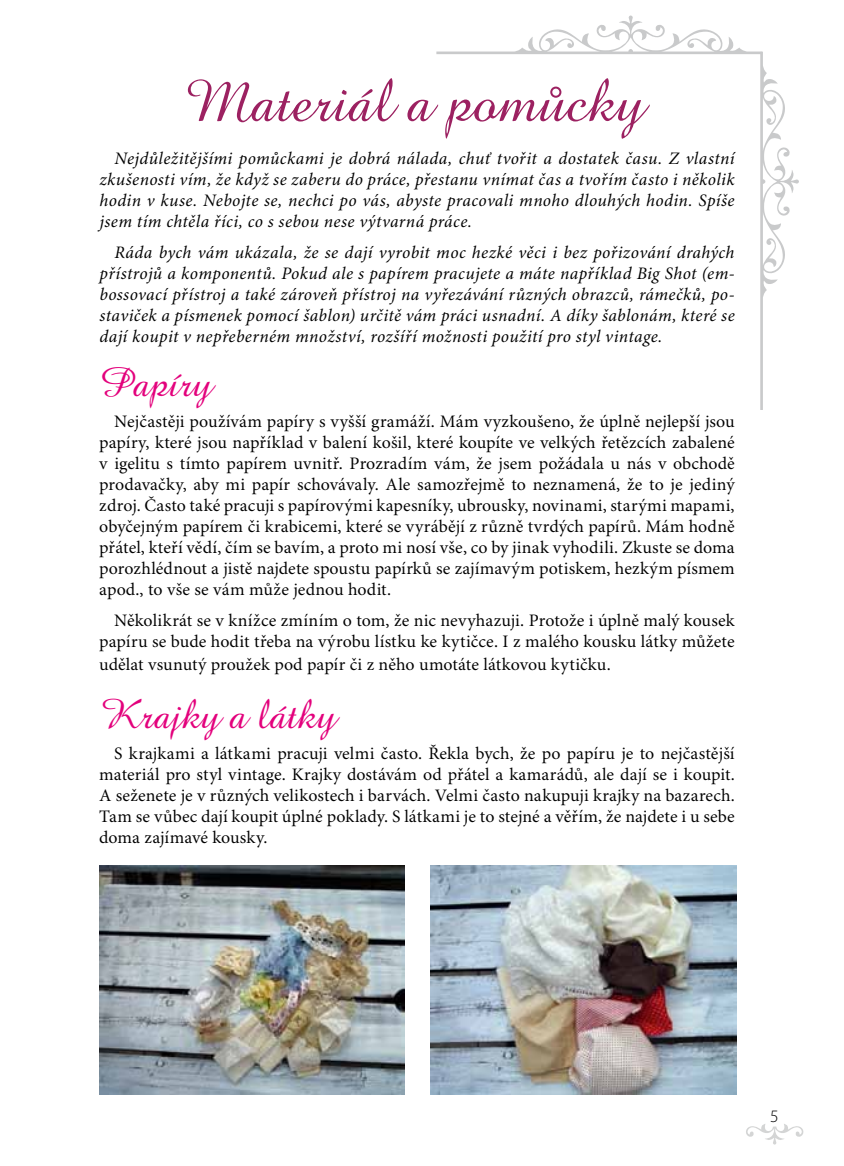
<style>
.page{position:relative;width:844px;height:1166px;background:#fff}
.page>*{position:absolute;margin:0;border:0;box-sizing:border-box;transform-origin:0 0}
.t1{font:61.25px "Amazone BTCE";color:#9c2161}
.t2{font:42px "Amazone BTCE";color:#e3007c}
.t3{font:17.5px/21px "Minion Pro";letter-spacing:.005em;color:#000;text-align:justify}
.t4{font:italic 17.5px/21px "Minion Pro";letter-spacing:.015em;color:#000;text-align:justify}
.t5{font:300 17.5px "Myriad Pro";color:#000}
</style>
<div class="page">
<svg style="left:746px;top:1124px;width:57px;height:20px"></svg>
<svg style="left:436px;top:15px;width:362px;height:395px"></svg>
<img style="left:430px;top:865px;width:305px;height:229px">
<img style="left:99px;top:865px;width:305px;height:229px">
<h1 class="t1" style="left:184px;top:65px;width:461px">Materiál a pomůcky</h1>
<p class="t4" style="left:99px;top:148px;width:636px;text-indent:15px">Nejdůležitějšími pomůckami je dobrá nálada, chuť tvořit a dostatek času. Z vlastní zkušenosti vím, že když se zaberu do práce, přestanu vnímat čas a tvořím často i několik hodin v kuse. Nebojte se, nechci po vás, abyste pracovali mnoho dlouhých hodin. Spíše jsem tím chtěla říci, co s sebou nese výtvarná práce.</p>
<p class="t4" style="left:99px;top:242px;width:636px;text-indent:15px">Ráda bych vám ukázala, že se dají vyrobit moc hezké věci i bez pořizování drahých přístrojů a komponentů. Pokud ale s papírem pracujete a máte například Big Shot (em&shy;bossovací přístroj a také zároveň přístroj na vyřezávání různých obrazců, rámečků, po&shy;staviček a písmenek pomocí šablon) určitě vám práci usnadní. A díky šablonám, které se dají koupit v nepřeberném množství, rozšíří možnosti použití pro styl vintage.</p>
<h2 class="t2" style="left:99px;top:358px;width:115px">Papíry</h2>
<p class="t3" style="left:99px;top:412px;width:637px;text-indent:15px">Nejčastěji používám papíry s vyšší gramáží. Mám vyzkoušeno, že úplně nejlepší jsou papíry, které jsou například v balení košil, které koupíte ve velkých řetězcích zabalené v igelitu s tímto papírem uvnitř. Prozradím vám, že jsem požádala u nás v obchodě prodavačky, aby mi papír schovávaly. Ale samozřejmě to neznamená, že to je jediný zdroj. Často také pracuji s papírovými kapesníky, ubrousky, novinami, starými mapami, obyčejným papírem či krabicemi, které se vyrábějí z různě tvrdých papírů. Mám hodně přátel, kteří vědí, čím se bavím, a proto mi nosí vše, co by jinak vyhodili. Zkuste se doma porozhlédnout a jistě najdete spoustu papírků se zajímavým potiskem, hezkým písmem apod., to vše se vám může jednou hodit.</p>
<p class="t3" style="left:99px;top:611px;width:636px;text-align:right">Několikrát se v knížce zmíním o tom, že nic nevyhazuji. Protože i úplně malý kousek papíru se bude hodit třeba na výrobu lístku ke kytičce. I z malého kousku látky můžete</p>
<p class="t3" style="left:99px;top:655px;width:513px">udělat vsunutý proužek pod papír či z něho umotáte látkovou kytičku.</p>
<h2 class="t2" style="left:99px;top:690px;width:238px">Krajky a látky</h2>
<p class="t3" style="left:99px;top:744px;width:637px;text-indent:15px">S krajkami a látkami pracuji velmi často. Řekla bych, že po papíru je to nejčastější materiál pro styl vintage. Krajky dostávám od přátel a kamarádů, ale dají se i koupit.<br>A seženete je v různých velikostech i barvách. Velmi často nakupuji krajky na bazarech.<br>Tam se vůbec dají koupit úplné poklady. S látkami je to stejné a věřím, že najdete i u sebe doma zajímavé kousky.</p>
<p class="t5" style="left:770px;top:1105px;width:10px">5</p>
</div>
